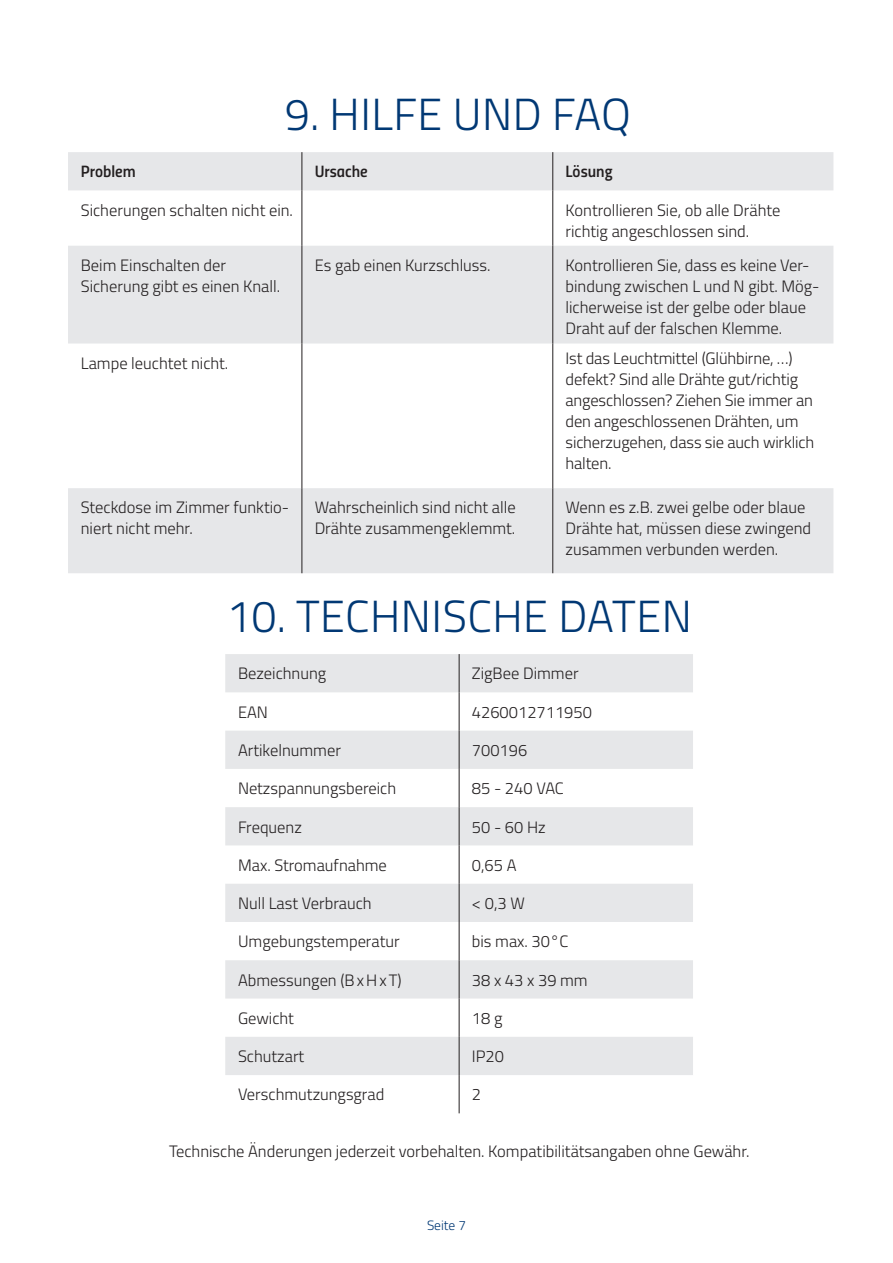
<style>
.page{position:relative;width:893px;height:1263px;background:#fff}
.page>*{position:absolute;margin:0;border:0;box-sizing:border-box;transform-origin:0 0}
.Headline{font:300 45px "Titillium";letter-spacing:.01em;color:#013874}
.Fließtext{font:300 16.5px/21px "Titillium";color:#231f20}
.Fließtext-2{font:16.5px "Titillium Semibold Upright";color:#231f20}
.t1{font:300 13.5px "Titillium";color:#013874}
</style>
<div class="page">
<svg style="left:68px;top:152px;width:765px;height:421px;fill:#e6e7e9"></svg>
<hr style="left:302px;top:152px;width:1px;height:38px;background:#231f20">
<hr style="left:552px;top:152px;width:1px;height:38px;background:#231f20">
<hr style="left:302px;top:190px;width:1px;height:56px;background:#231f20">
<hr style="left:552px;top:190px;width:1px;height:56px;background:#231f20">
<hr style="left:302px;top:246px;width:1px;height:97px;background:#231f20">
<hr style="left:552px;top:246px;width:1px;height:97px;background:#231f20">
<hr style="left:302px;top:343px;width:1px;height:145px;background:#231f20">
<hr style="left:552px;top:343px;width:1px;height:145px;background:#231f20">
<hr style="left:302px;top:488px;width:1px;height:85px;background:#231f20">
<hr style="left:552px;top:488px;width:1px;height:85px;background:#231f20">
<svg style="left:225px;top:654px;width:468px;height:421px;fill:#e6e7e9"></svg>
<hr style="left:459px;top:654px;width:1px;height:38px;background:#231f20">
<hr style="left:459px;top:692px;width:1px;height:39px;background:#231f20">
<hr style="left:459px;top:731px;width:1px;height:38px;background:#231f20">
<hr style="left:459px;top:769px;width:1px;height:38px;background:#231f20">
<hr style="left:459px;top:807px;width:1px;height:38px;background:#231f20">
<hr style="left:459px;top:845px;width:1px;height:39px;background:#231f20">
<hr style="left:459px;top:884px;width:1px;height:38px;background:#231f20">
<hr style="left:459px;top:922px;width:1px;height:38px;background:#231f20">
<hr style="left:459px;top:960px;width:1px;height:38px;background:#231f20">
<hr style="left:459px;top:998px;width:1px;height:39px;background:#231f20">
<hr style="left:459px;top:1037px;width:1px;height:38px;background:#231f20">
<hr style="left:459px;top:1075px;width:1px;height:38px;background:#231f20">
<p class="Headline" style="left:285px;top:81px;width:348px">9. HILFE UND FAQ</p>
<p class="Fließtext-2" style="left:81px;top:159px;width:56px">Problem</p>
<p class="Fließtext-2" style="left:315px;top:159px;width:55px">Ursache</p>
<p class="Fließtext-2" style="left:566px;top:159px;width:48px">Lösung</p>
<p class="Fließtext" style="left:81px;top:198px;width:214px">Sicherungen schalten nicht ein.</p>
<p class="Fließtext" style="left:566px;top:198px;width:216px">Kontrollieren Sie, ob alle Drähte richtig angeschlossen sind.</p>
<p class="Fließtext" style="left:81px;top:254px;width:201px">Beim Einschalten der<br>Sicherung gibt es einen Knall.</p>
<p class="Fließtext" style="left:315px;top:254px;width:178px">Es gab einen Kurzschluss.</p>
<p class="Fließtext" style="left:566px;top:254px;width:255px">Kontrollieren Sie, dass es keine Ver&shy;bindung zwischen L und N gibt. Mög&shy;licherweise ist der gelbe oder blaue Draht auf der falschen Klemme.</p>
<p class="Fließtext" style="left:81px;top:352px;width:149px">Lampe leuchtet nicht.</p>
<p class="Fließtext" style="left:566px;top:347px;width:250px">Ist das Leuchtmittel (Glühbirne, …) defekt? Sind alle Drähte gut/richtig angeschlossen? Ziehen Sie immer an den angeschlossenen Drähten, um sicherzugehen, dass sie auch wirklich halten.</p>
<p class="Fließtext" style="left:81px;top:496px;width:210px">Steckdose im Zimmer funktio&shy;niert nicht mehr.</p>
<p class="Fließtext" style="left:315px;top:496px;width:203px">Wahrscheinlich sind nicht alle<br>Drähte zusammengeklemmt.</p>
<p class="Fließtext" style="left:566px;top:496px;width:247px">Wenn es z.B. zwei gelbe oder blaue<br>Drähte hat, müssen diese zwingend zusammen verbunden werden.</p>
<p class="Headline" style="left:226px;top:583px;width:467px">10. TECHNISCHE DATEN</p>
<p class="Fließtext" style="left:238px;top:662px;width:90px">Bezeichnung</p>
<p class="Fließtext" style="left:472px;top:662px;width:108px">ZigBee Dimmer</p>
<p class="Fließtext" style="left:238px;top:701px;width:31px">EAN</p>
<p class="Fließtext" style="left:472px;top:701px;width:122px">4260012711950</p>
<p class="Fließtext" style="left:238px;top:739px;width:104px">Artikelnummer</p>
<p class="Fließtext" style="left:472px;top:739px;width:57px">700196</p>
<p class="Fließtext" style="left:238px;top:777px;width:160px">Netzspannungsbereich</p>
<p class="Fließtext" style="left:472px;top:777px;width:94px">85 - 240 VAC</p>
<p class="Fließtext" style="left:238px;top:815px;width:65px">Frequenz</p>
<p class="Fließtext" style="left:472px;top:815px;width:75px">50 - 60 Hz</p>
<p class="Fließtext" style="left:238px;top:854px;width:150px">Max. Stromaufnahme</p>
<p class="Fließtext" style="left:472px;top:854px;width:46px">0,65 A</p>
<p class="Fließtext" style="left:238px;top:892px;width:135px">Null Last Verbrauch</p>
<p class="Fließtext" style="left:472px;top:892px;width:54px">&lt; 0,3 W</p>
<p class="Fließtext" style="left:238px;top:930px;width:163px">Umgebungstemperatur</p>
<p class="Fließtext" style="left:472px;top:930px;width:98px">bis max. 30°C</p>
<p class="Fließtext" style="left:238px;top:968px;width:165px">Abmessungen (BxHxT)</p>
<p class="Fließtext" style="left:472px;top:968px;width:117px">38 x 43 x 39 mm</p>
<p class="Fließtext" style="left:238px;top:1007px;width:57px">Gewicht</p>
<p class="Fließtext" style="left:472px;top:1007px;width:32px">18 g</p>
<p class="Fließtext" style="left:238px;top:1045px;width:68px">Schutzart</p>
<p class="Fließtext" style="left:472px;top:1045px;width:34px">IP20</p>
<p class="Fließtext" style="left:238px;top:1083px;width:148px">Verschmutzungsgrad</p>
<p class="Fließtext" style="left:472px;top:1083px;width:11px">2</p>
<p class="Fließtext" style="left:169px;top:1139px;width:582px">Technische Änderungen jederzeit vorbehalten. Kompatibilitätsangaben ohne Gewähr.</p>
<p class="t1" style="left:427px;top:1215px;width:40px">Seite 7</p>
</div>
